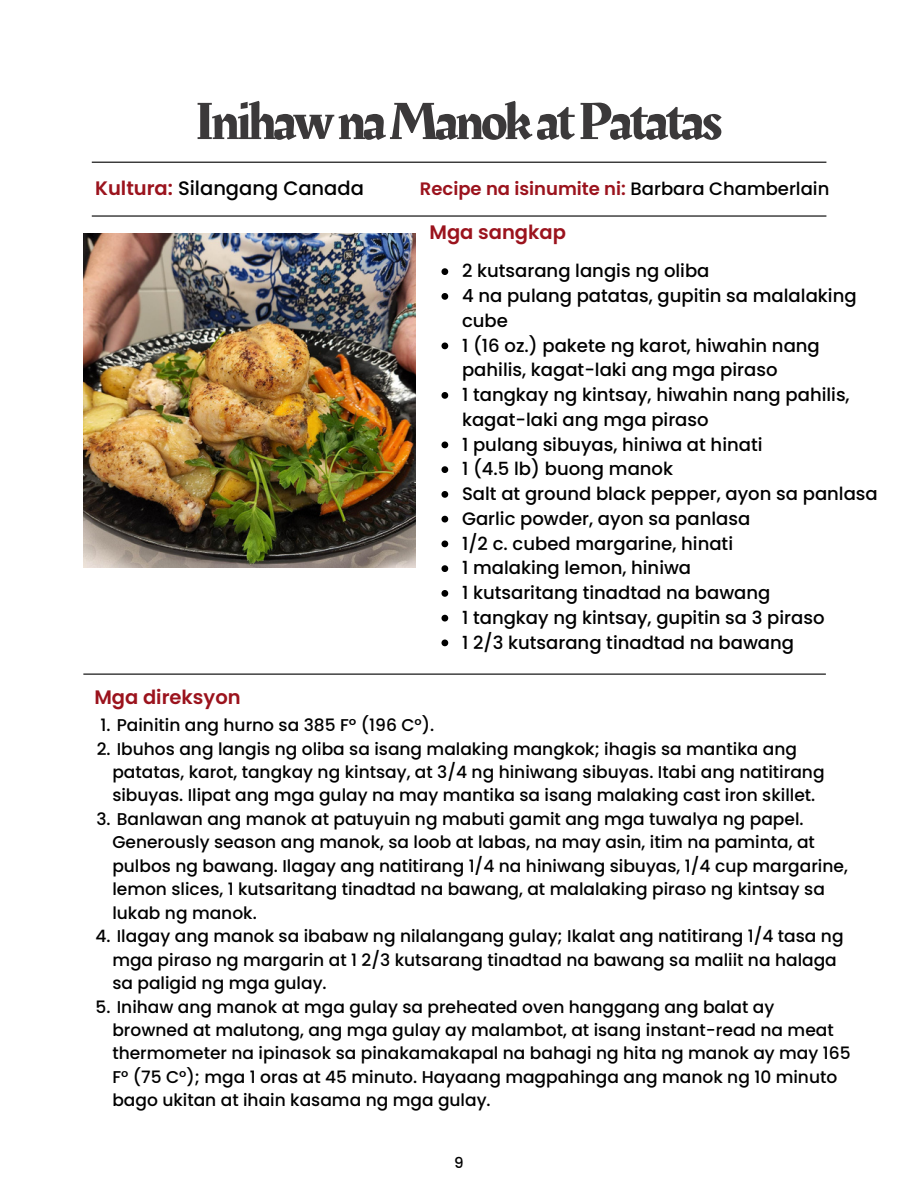
<style>
.page{position:relative;width:918px;height:1188px;background:#fff}
.page>*{position:absolute;margin:0;border:0;box-sizing:border-box;transform-origin:0 0}
.t1{font:54px "Rakkas";letter-spacing:-.05em;color:#3b393a}
.t2{font:500 19.5px "Poppins";color:#000}
.t3{font:600 19.5px "Poppins";color:#9b131d}
.t4{font:500 18px/24.8px "Poppins";color:#000}
.t5{font:600 18px "Poppins";color:#9b131d}
.t6{font:500 17.1px/23.4px "Poppins";color:#000}
.t7{font:500 15px "Poppins";color:#000}
.s1{font-weight:600;color:#9b131d}
.s2{font-weight:500;color:#000}
</style>
<div class="page">
<hr style="left:92px;top:162px;width:734px;height:1px;background:#000">
<hr style="left:92px;top:215px;width:734px;height:2px;background:#000">
<hr style="left:83px;top:674px;width:743px;height:1px;background:#000">
<img style="left:83px;top:234px;width:332px;height:334px">
<svg style="left:441px;top:268px;width:7px;height:7px"></svg>
<svg style="left:441px;top:293px;width:7px;height:7px"></svg>
<svg style="left:441px;top:343px;width:7px;height:6px"></svg>
<svg style="left:441px;top:392px;width:7px;height:7px"></svg>
<svg style="left:441px;top:442px;width:7px;height:6px"></svg>
<svg style="left:441px;top:466px;width:7px;height:7px"></svg>
<svg style="left:441px;top:491px;width:7px;height:7px"></svg>
<svg style="left:441px;top:516px;width:7px;height:7px"></svg>
<svg style="left:441px;top:541px;width:7px;height:6px"></svg>
<svg style="left:441px;top:565px;width:7px;height:7px"></svg>
<svg style="left:441px;top:590px;width:7px;height:7px"></svg>
<svg style="left:441px;top:615px;width:7px;height:7px"></svg>
<svg style="left:441px;top:640px;width:7px;height:6px"></svg>
<h1 class="t1" style="left:196px;top:83px;width:528px">InihawnaManokatPatatas</h1>
<p class="t2" style="left:95px;top:174px;width:270px"><span class="s1">Kultura:</span> Silangang Canada</p>
<p class="t5" style="left:420px;top:176px;width:411px">Recipe na isinumite ni: <span class="s2">Barbara Chamberlain</span></p>
<p class="t3" style="left:430px;top:219px;width:138px">Mga sangkap</p>
<p class="t3" style="left:94px;top:684px;width:148px">Mga direksyon</p>
<p class="t4" style="left:462px;top:259px;width:417px">2 kutsarang langis ng oliba<br>4 na pulang patatas, gupitin sa malalaking cube<br>1 (16 oz.) pakete ng karot, hiwahin nang pahilis, kagat-laki ang mga piraso<br>1 tangkay ng kintsay, hiwahin nang pahilis, kagat-laki ang mga piraso<br>1 pulang sibuyas, hiniwa at hinati<br>1 (4.5 lb) buong manok<br>Salt at ground black pepper, ayon sa panlasa<br>Garlic powder, ayon sa panlasa<br>1/2 c. cubed margarine, hinati<br>1 malaking lemon, hiniwa<br>1 kutsaritang tinadtad na bawang<br>1 tangkay ng kintsay, gupitin sa 3 piraso<br>1 2/3 kutsarang tinadtad na bawang</p>
<p class="t6" style="left:101px;top:713px;width:335px">1. Painitin ang hurno sa 385 Fº (196 C°).</p>
<p class="t6" style="left:112px;top:737px;width:714px;text-indent:-16px">2. Ibuhos ang langis ng oliba sa isang malaking mangkok; ihagis sa mantika ang patatas, karot, tangkay ng kintsay, at 3/4 ng hiniwang sibuyas. Itabi ang natitirang sibuyas. Ilipat ang mga gulay na may mantika sa isang malaking cast iron skillet.</p>
<p class="t6" style="left:112px;top:807px;width:737px;text-indent:-16px">3. Banlawan ang manok at patuyuin ng mabuti gamit ang mga tuwalya ng papel.<br>Generously season ang manok, sa loob at labas, na may asin, itim na paminta, at pulbos ng bawang. Ilagay ang natitirang 1/4 na hiniwang sibuyas, 1/4 cup margarine, lemon slices, 1 kutsaritang tinadtad na bawang, at malalaking piraso ng kintsay sa lukab ng manok.</p>
<p class="t6" style="left:112px;top:925px;width:733px;text-indent:-17px">4. Ilagay ang manok sa ibabaw ng nilalangang gulay; Ikalat ang natitirang 1/4 tasa ng mga piraso ng margarin at 1 2/3 kutsarang tinadtad na bawang sa maliit na halaga sa paligid ng mga gulay.</p>
<p class="t6" style="left:112px;top:995px;width:740px;text-indent:-17px">5. Inihaw ang manok at mga gulay sa preheated oven hanggang ang balat ay browned at malutong, ang mga gulay ay malambot, at isang instant-read na meat thermometer na ipinasok sa pinakamakapal na bahagi ng hita ng manok ay may 165<br>F° (75 C°); mga 1 oras at 45 minuto. Hayaang magpahinga ang manok ng 10 minuto bago ukitan at ihain kasama ng mga gulay.</p>
<p class="t7" style="left:454px;top:1152px;width:11px">9</p>
</div>
